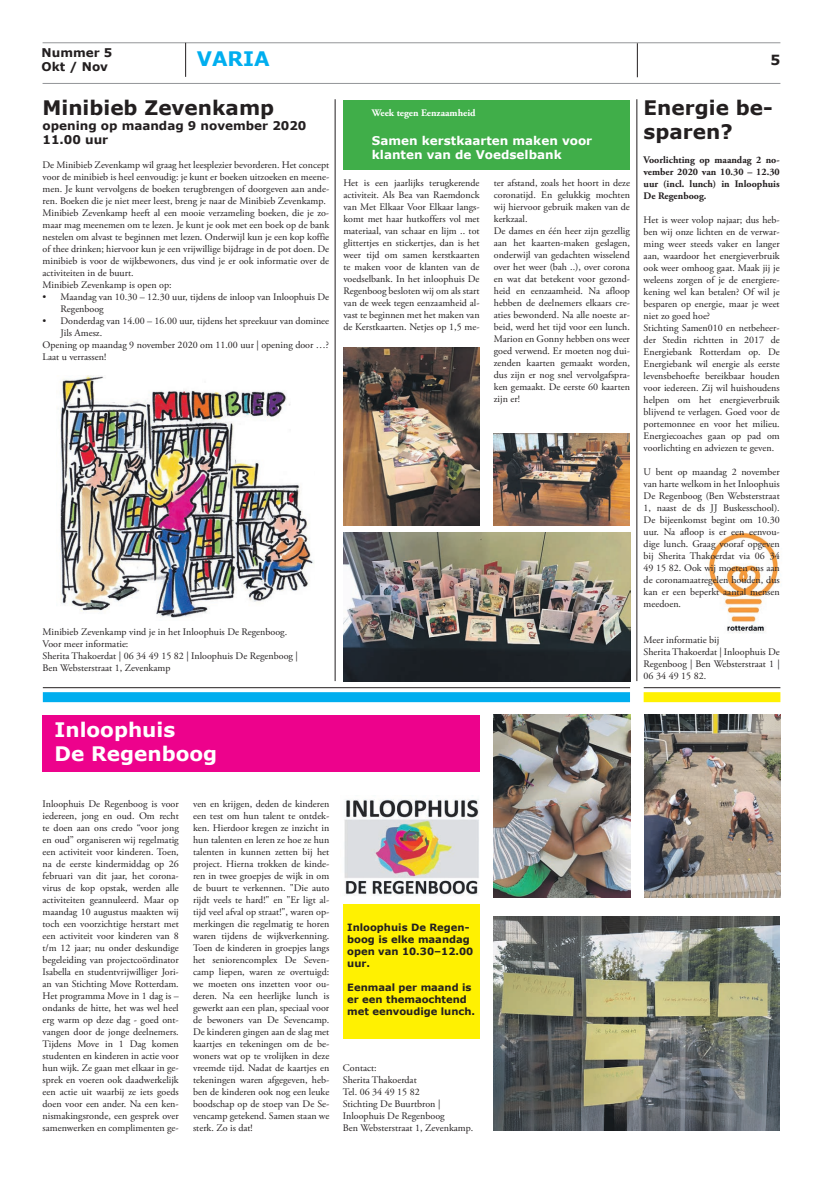
<style>
.page{position:relative;width:823px;height:1191px;background:#fff}
.page>*{position:absolute;margin:0;border:0;box-sizing:border-box;transform-origin:0 0}
.t1{font:700 20px/24px "Verdana";color:#231f20}
.t2{font:700 20px/24px "Verdana";color:#fff}
.t3{font:700 20px "Verdana";color:#00aeef}
.t4{font:700 14px "Verdana";color:#231f20}
.t5{font:700 12px/14.4px "Verdana";color:#231f20}
.t6{font:700 12px/14.4px "Verdana";color:#fff}
.t7{font:10px/12px "Adobe Garamond Pro";color:#231f20}
.t8{font:700 10px/12px "Verdana";color:#231f20}
.t9{font:700 10px/12px "Adobe Garamond Pro";color:#231f20;text-align:justify}
.t10{font:700 10px "Adobe Garamond Pro";color:#fff}
</style>
<div class="page">
<hr style="left:334px;top:99px;width:1px;height:582px;background:#231f20">
<hr style="left:636px;top:99px;width:1px;height:582px;background:#231f20">
<hr style="left:43px;top:687px;width:586px;height:1px;background:#231f20">
<div style="left:43px;top:692px;width:586px;height:10px;background:#00aeef"></div>
<hr style="left:643px;top:687px;width:137px;height:1px;background:#231f20">
<div style="left:643px;top:692px;width:137px;height:10px;background:#fff101"></div>
<div style="left:343px;top:100px;width:286px;height:70px;background:#40ae49"></div>
<img style="left:709px;top:532px;width:69px;height:101px">
<div style="left:43px;top:715px;width:436px;height:56px;background:#ed028c"></div>
<div style="left:343px;top:904px;width:136px;height:135px;background:#fff101"></div>
<img style="left:344px;top:799px;width:135px;height:97px">
<img style="left:493px;top:715px;width:137px;height:182px">
<img style="left:493px;top:917px;width:286px;height:213px">
<img style="left:644px;top:715px;width:135px;height:182px">
<img style="left:60px;top:376px;width:254px;height:242px">
<img style="left:343px;top:347px;width:136px;height:178px">
<img style="left:343px;top:533px;width:286px;height:148px">
<img style="left:493px;top:433px;width:136px;height:92px">
<hr style="left:43px;top:43px;width:737px;height:1px;background:#939598">
<hr style="left:43px;top:83px;width:737px;height:1px;background:#939598">
<hr style="left:185px;top:43px;width:1px;height:34px;background:#231f20">
<hr style="left:636px;top:43px;width:1px;height:34px;background:#231f20">
<p class="t5" style="left:42px;top:46px;width:72px">Nummer 5<br>Okt / Nov</p>
<h2 class="t4" style="left:769px;top:50px;width:11px">5</h2>
<h1 class="t3" style="left:197px;top:46px;width:74px">VARIA</h1>
<h1 class="t1" style="left:43px;top:96px;width:233px">Minibieb Zevenkamp</h1>
<p class="t5" style="left:43px;top:118px;width:265px">opening op maandag 9 november 2020<br>11.00 uur</p>
<p class="t7" style="left:43px;top:159px;width:288px">De Minibieb Zevenkamp wil graag het leesplezier bevorderen. Het concept voor de minibieb is heel eenvoudig: je kunt er boeken uitzoeken en meene&shy;men. Je kunt vervolgens de boeken terugbrengen of doorgeven aan ande&shy;ren. Boeken die je niet meer leest, breng je naar de Minibieb Zevenkamp.<br>Minibieb Zevenkamp heeft al een mooie verzameling boeken, die je zo&shy;maar mag meenemen om te lezen. Je kunt je ook met een boek op de bank nestelen om alvast te beginnen met lezen. Onderwijl kun je een kop koffie of thee drinken; hiervoor kun je een vrijwillige bijdrage in de pot doen. De minibieb is voor de wijkbewoners, dus vind je er ook informatie over de activiteiten in de buurt.<br>Minibieb Zevenkamp is open op:</p>
<p class="t7" style="left:61px;top:291px;width:270px;text-indent:-18px">• Maandag van 10.30 – 12.30 uur, tijdens de inloop van Inloophuis De<br>Regenboog</p>
<p class="t7" style="left:43px;top:315px;width:288px">• Donderdag van 14.00 – 16.00 uur, tijdens het spreekuur van dominee</p>
<p class="t7" style="left:61px;top:327px;width:43px">Jils Amesz.</p>
<p class="t7" style="left:43px;top:339px;width:288px">Opening op maandag 9 november 2020 om 11.00 uur | opening door …?</p>
<p class="t7" style="left:43px;top:351px;width:65px">Laat u verrassen!</p>
<p class="t7" style="left:43px;top:626px;width:257px">Minibieb Zevenkamp vind je in het Inloophuis De Regenboog.<br>Voor meer informatie:<br>Sherita Thakoerdat | 06 34 49 15 82 | Inloophuis De Regenboog | Ben Websterstraat 1, Zevenkamp</p>
<p class="t10" style="left:371px;top:107px;width:105px">Week tegen Eenzaamheid</p>
<p class="t6" style="left:371px;top:134px;width:222px">Samen kerstkaarten maken voor klanten van de Voedselbank</p>
<p class="t7" style="left:343px;top:177px;width:138px;text-align:justify">Het is een jaarlijks terugkerende activiteit. Als Bea van Raemdonck van Met Elkaar Voor Elkaar langs&shy;komt met haar hutkoffers vol met materiaal, van schaar en lijm .. tot glittertjes en stickertjes, dan is het weer tijd om samen kerstkaarten te maken voor de klanten van de voedselbank. In het inloophuis De Regenboog besloten wij om als start van de week tegen eenzaamheid al&shy;vast te beginnen met het maken van de Kerstkaarten. Netjes op 1,5 me-</p>
<p class="t7" style="left:493px;top:177px;width:137px">ter afstand, zoals het hoort in deze coronatijd. En gelukkig mochten wij hiervoor gebruik maken van de kerkzaal.<br>De dames en één heer zijn gezellig aan het kaarten-maken geslagen, onderwijl van gedachten wisselend over het weer (bah ..), over corona en wat dat betekent voor gezond&shy;heid en eenzaamheid. Na afloop hebben de deelnemers elkaars cre&shy;aties bewonderd. Na alle noeste ar&shy;beid, werd het tijd voor een lunch.<br>Marion en Gonny hebben ons weer goed verwend. Er moeten nog dui&shy;zenden kaarten gemaakt worden, dus zijn er nog snel vervolgafspra&shy;ken gemaakt. De eerste 60 kaarten zijn er!</p>
<h1 class="t1" style="left:643px;top:95px;width:130px">Energie be&shy;sparen?</h1>
<p class="t9" style="left:643px;top:154px;width:137px">Voorlichting op maandag 2 no&shy;vember 2020 van 10.30 – 12.30 uur (incl. lunch) in Inloophuis De Regenboog.</p>
<p class="t7" style="left:643px;top:214px;width:137px">Het is weer volop najaar; dus heb&shy;ben wij onze lichten en de verwar&shy;ming weer steeds vaker en langer aan, waardoor het energieverbruik ook weer omhoog gaat. Maak jij je weleens zorgen of je de energiere&shy;kening wel kan betalen? Of wil je besparen op energie, maar je weet niet zo goed hoe?<br>Stichting Samen010 en netbeheer&shy;der Stedin richtten in 2017 de<br>Energiebank Rotterdam op. De<br>Energiebank wil energie als eerste levensbehoefte bereikbaar houden voor iedereen. Zij wil huishoudens helpen om het energieverbruik blijvend te verlagen. Goed voor de portemonnee en voor het milieu.<br>Energiecoaches gaan op pad om voorlichting en adviezen te geven.</p>
<p class="t7" style="left:643px;top:466px;width:137px;text-align:justify">U bent op maandag 2 november van harte welkom in het Inloophuis De Regenboog (Ben Websterstraat 1, naast de ds JJ Buskesschool).<br>De bijeenkomst begint om 10.30 uur. Na afloop is er een eenvou&shy;dige lunch. Graag vooraf opgeven bij Sherita Thakoerdat via 06 34<br>49 15 82. Ook wij moeten ons aan de coronamaatregelen houden, dus kan er een beperkt aantal mensen meedoen.</p>
<p class="t7" style="left:643px;top:634px;width:137px">Meer informatie bij<br>Sherita Thakoerdat | Inloophuis De<br>Regenboog | Ben Websterstraat 1 |<br>06 34 49 15 82.</p>
<h1 class="t2" style="left:54px;top:718px;width:164px">Inloophuis<br>De Regenboog</h1>
<p class="t7" style="left:43px;top:797px;width:138px;text-align:justify">Inloophuis De Regenboog is voor iedereen, jong en oud. Om recht te doen aan ons credo “voor jong en oud” organiseren wij regelmatig een activiteit voor kinderen. Toen, na de eerste kindermiddag op 26 februari van dit jaar, het corona&shy;virus de kop opstak, werden alle activiteiten geannuleerd. Maar op maandag 10 augustus maakten wij toch een voorzichtige herstart met een activiteit voor kinderen van 8 t/m 12 jaar; nu onder deskundige begeleiding van projectcoördinator Isabella en studentvrijwilliger Jori&shy;an van Stichting Move Rotterdam.<br>Het programma Move in 1 dag is – ondanks de hitte, het was wel heel erg warm op deze dag - goed ont&shy;vangen door de jonge deelnemers.<br>Tijdens Move in 1 Dag komen studenten en kinderen in actie voor hun wijk. Ze gaan met elkaar in ge&shy;sprek en voeren ook daadwerkelijk een actie uit waarbij ze iets goeds doen voor een ander. Na een ken&shy;nismakingsronde, een gesprek over samenwerken en complimenten ge-</p>
<p class="t7" style="left:193px;top:797px;width:138px;text-align:justify">ven en krijgen, deden de kinderen een test om hun talent te ontdek&shy;ken. Hierdoor kregen ze inzicht in hun talenten en leren ze hoe ze hun talenten in kunnen zetten bij het project. Hierna trokken de kinde&shy;ren in twee groepjes de wijk in om de buurt te verkennen. "Die auto rijdt veels te hard!" en "Er ligt al&shy;tijd veel afval op straat!", waren op&shy;merkingen die regelmatig te horen waren tijdens de wijkverkenning.<br>Toen de kinderen in groepjes langs het seniorencomplex De Seven&shy;camp liepen, waren ze overtuigd: we moeten ons inzetten voor ou&shy;deren. Na een heerlijke lunch is gewerkt aan een plan, speciaal voor de bewoners van De Sevencamp.<br>De kinderen gingen aan de slag met kaartjes en tekeningen om de be&shy;woners wat op te vrolijken in deze vreemde tijd. Nadat de kaartjes en tekeningen waren afgegeven, heb&shy;ben de kinderen ook nog een leuke boodschap op de stoep van De Se&shy;vencamp getekend. Samen staan we sterk. Zo is dat!</p>
<p class="t8" style="left:347px;top:921px;width:127px">Inloophuis De Regen&shy;boog is elke maandag open van 10.30–12.00 uur.</p>
<p class="t8" style="left:347px;top:981px;width:129px">Eenmaal per maand is er een themaochtend met eenvoudige lunch.</p>
<p class="t7" style="left:343px;top:1061px;width:132px">Contact:<br>Sherita Thakoerdat<br>Tel. 06 34 49 15 82<br>Stichting De Buurtbron |<br>Inloophuis De Regenboog<br>Ben Websterstraat 1, Zevenkamp.</p>
</div>
